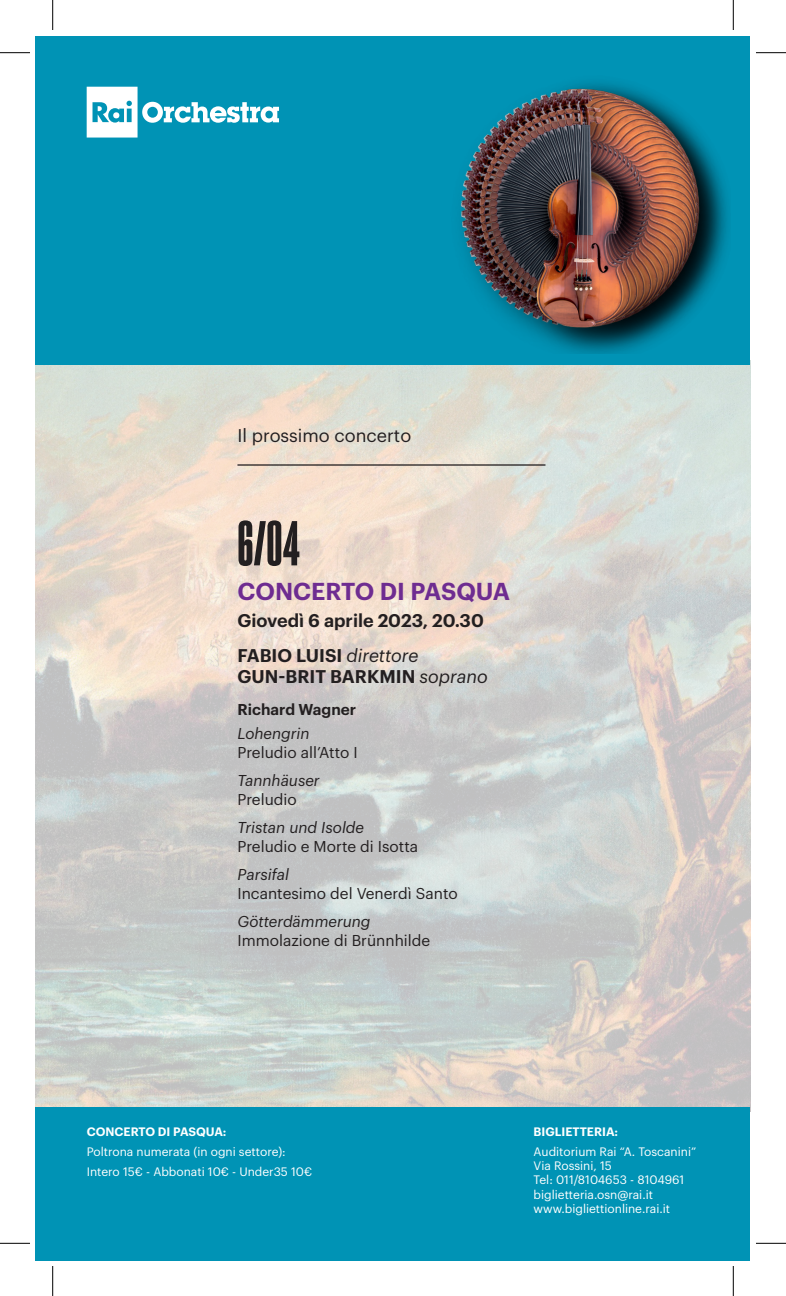
<style>
.page{position:relative;width:786px;height:1296px;background:#fff}
.page>*{position:absolute;margin:0;border:0;box-sizing:border-box;transform-origin:0 0}
.t1{font:61.4px "Sharp Grotesk Bold 10";color:#231f20}
.t2{font:600 24px "Graphik";color:#6e2c91}
.t3{font:600 18px/34.6px "Graphik";color:#231f20}
.t4{font:18px "Graphik";color:#231f20}
.t5{font:15.4px/28.4px "Graphik";color:#231f20}
.t6{font:italic 15.4px/28.4px "Graphik";color:#231f20}
.t7{font:600 15.4px/24.4px "Graphik";color:#231f20}
.t8{font:12px/20px "Graphik";color:#fff}
.s1{font-weight:400;font-style:italic}
.s2{font-style:italic}
.s3{font-style:normal}
.s4{font-weight:600}
</style>
<div class="page">
<img style="left:36px;top:364px;width:714px;height:743px">
<div style="left:36px;top:36px;width:714px;height:328px;background:#0093b5"></div>
<div style="left:36px;top:1107px;width:714px;height:153px;background:#0093b5"></div>
<img style="left:460px;top:82px;width:268px;height:272px">
<svg style="left:87px;top:87px;width:192px;height:51px"></svg>
<hr style="left:237px;top:464px;width:308px;height:2px;background:#231f20">
<hr style="left:0;top:52px;width:30px;height:1px;background:#000">
<hr style="left:756px;top:52px;width:30px;height:1px;background:#000">
<hr style="left:0;top:1243px;width:30px;height:1px;background:#000">
<hr style="left:756px;top:1243px;width:30px;height:1px;background:#000">
<hr style="left:52px;top:0;width:1px;height:30px;background:#000">
<hr style="left:52px;top:1266px;width:1px;height:30px;background:#000">
<hr style="left:733px;top:0;width:1px;height:30px;background:#000">
<hr style="left:733px;top:1266px;width:1px;height:30px;background:#000">
<p class="t4" style="left:237px;top:422px;width:175px">Il prossimo concerto</p>
<p class="t1" style="left:237px;top:507px;width:64px">6/04</p>
<p class="t2" style="left:237px;top:573px;width:274px">CONCERTO DI PASQUA</p>
<p class="t3" style="left:237px;top:602px;width:248px">Giovedì 6 aprile 2023, 20.30<br>FABIO LUISI <span class="s1">direttore</span></p>
<p class="t3" style="left:237px;top:658px;width:252px">GUN-BRIT BARKMIN <span class="s1">soprano</span></p>
<p class="t7" style="left:237px;top:696px;width:120px">Richard Wagner<br><span class="s1">Lohengrin</span></p>
<p class="t5" style="left:237px;top:737px;width:122px">Preludio all’Atto I<br><span class="s2">Tannhäuser</span></p>
<p class="t6" style="left:237px;top:784px;width:128px"><span class="s3">Preludio<br></span>Tristan und Isolde</p>
<p class="t5" style="left:237px;top:830px;width:182px">Preludio e Morte di Isotta<br><span class="s2">Parsifal</span></p>
<p class="t5" style="left:237px;top:877px;width:222px">Incantesimo del Venerdì Santo<br><span class="s2">Götterdämmerung</span></p>
<p class="t5" style="left:237px;top:924px;width:194px">Immolazione di Brünnhilde</p>
<p class="t8" style="left:87px;top:1120px;width:227px"><span class="s4">CONCERTO DI PASQUA:<br></span>Poltrona numerata (in ogni settore):<br>Intero 15€ - Abbonati 10€ - Under35 10€</p>
<p class="t8" style="left:533px;top:1120px;width:164px"><span class="s4">BIGLIETTERIA:<br></span>Auditorium Rai “A. Toscanini”</p>
<p class="t8" style="left:533px;top:1157px;width:152px;line-height:14.4px">Via Rossini, 15<br>Tel: 011/8104653 - 8104961 biglietteria.osn@rai.it www.bigliettionline.rai.it</p>
</div>
